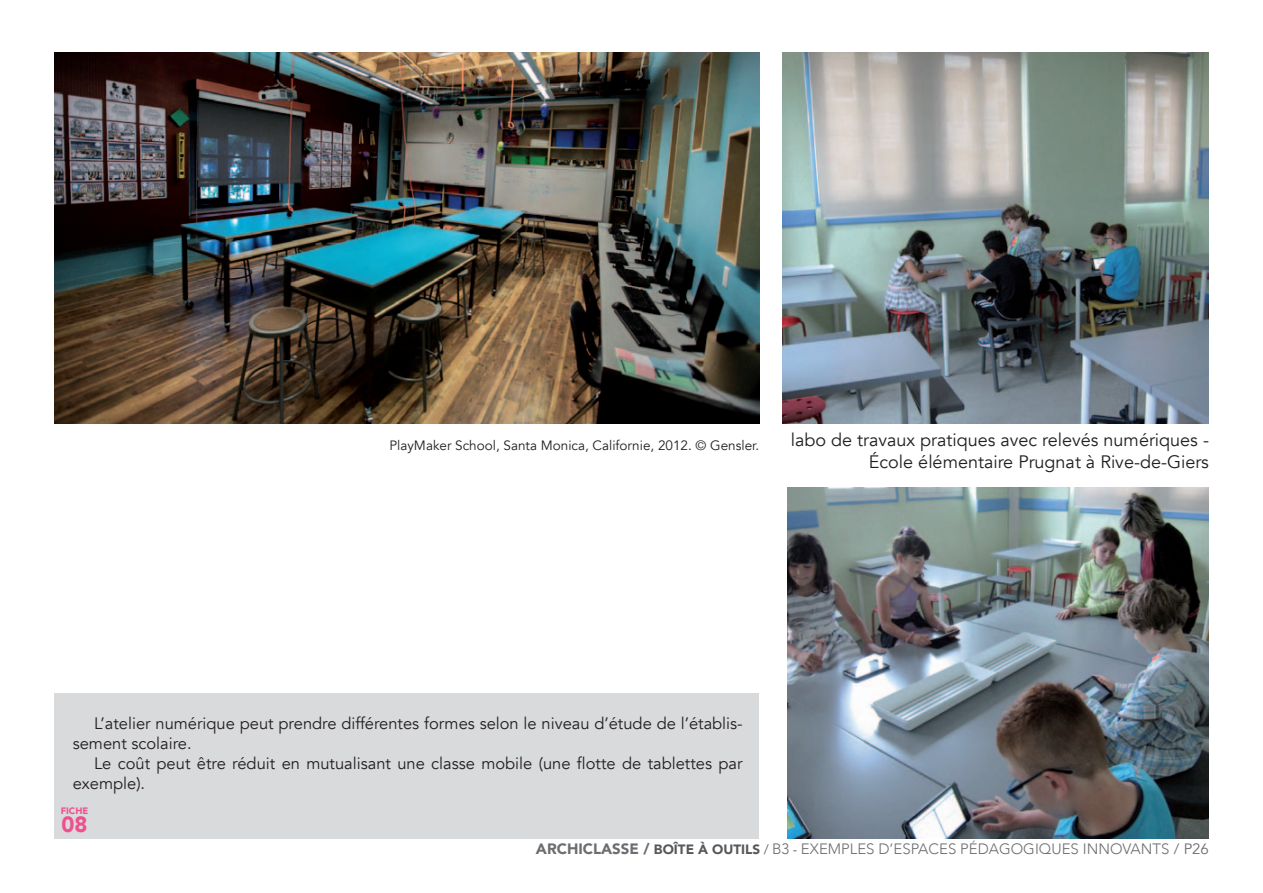
<style>
.page{position:relative;width:1263px;height:893px;background:#fff}
.page>*{position:absolute;margin:0;border:0;box-sizing:border-box;transform-origin:0 0}
.t1{font:900 21.9px "Avenir";color:#ef508d}
.t2{font:18px/21.6px "Avenir";color:#231f20;text-align:right}
.t3{font:16.5px/19.8px "Avenir";color:#231f20}
.t4{font:300 15px "Avenir";color:#6c6d70}
.t5{font:13.5px "Avenir";color:#231f20}
.t6{font:900 9.3px "Avenir";color:#ef508d}
.s1{font-weight:900}
.s2{font-weight:900;font-size:13.5px;color:#57585a}
.s3{font-size:13.5px;color:#57585a}
.s4{font-weight:400}
</style>
<div class="page">
<img style="left:787px;top:487px;width:422px;height:352px">
<div style="left:55px;top:693px;width:704px;height:146px;background:#d9dadc"></div>
<img style="left:783px;top:53px;width:425px;height:371px">
<img style="left:54px;top:53px;width:705px;height:370px">
<div style="left:54px;top:800px;width:41px;height:39px;background:#d9dadc"></div>
<p class="t5" style="left:389px;top:437px;width:371px">PlayMaker School, Santa Monica, Californie, 2012. © Gensler.</p>
<p class="t2" style="left:791px;top:430px;width:420px">labo de travaux pratiques avec relevés numériques -<br>École élémentaire Prugnat à Rive-de-Giers</p>
<p class="t3" style="left:73px;top:714px;width:671px;text-indent:21px">L’atelier numérique peut prendre différentes formes selon le niveau d’étude de l’établis&shy;sement scolaire.</p>
<p class="t3" style="left:73px;top:754px;width:671px;text-indent:21px">Le coût peut être réduit en mutualisant une classe mobile (une flotte de tablettes par exemple).</p>
<p class="t6" style="left:61px;top:803px;width:29px">FICHE</p>
<h1 class="t1" style="left:61px;top:805px;width:28px">08</h1>
<p class="t4" style="left:536px;top:840px;width:674px"><span class="s1">ARCHICLASSE /</span> <span class="s2">BOÎTE À OUTILS</span> <span class="s3">/</span> B3 <span class="s3">-</span> EXEMPLES D’ESPACES PÉDAGOGIQUES INNOVANTS <span class="s4">/ P26</span></p>
</div>
